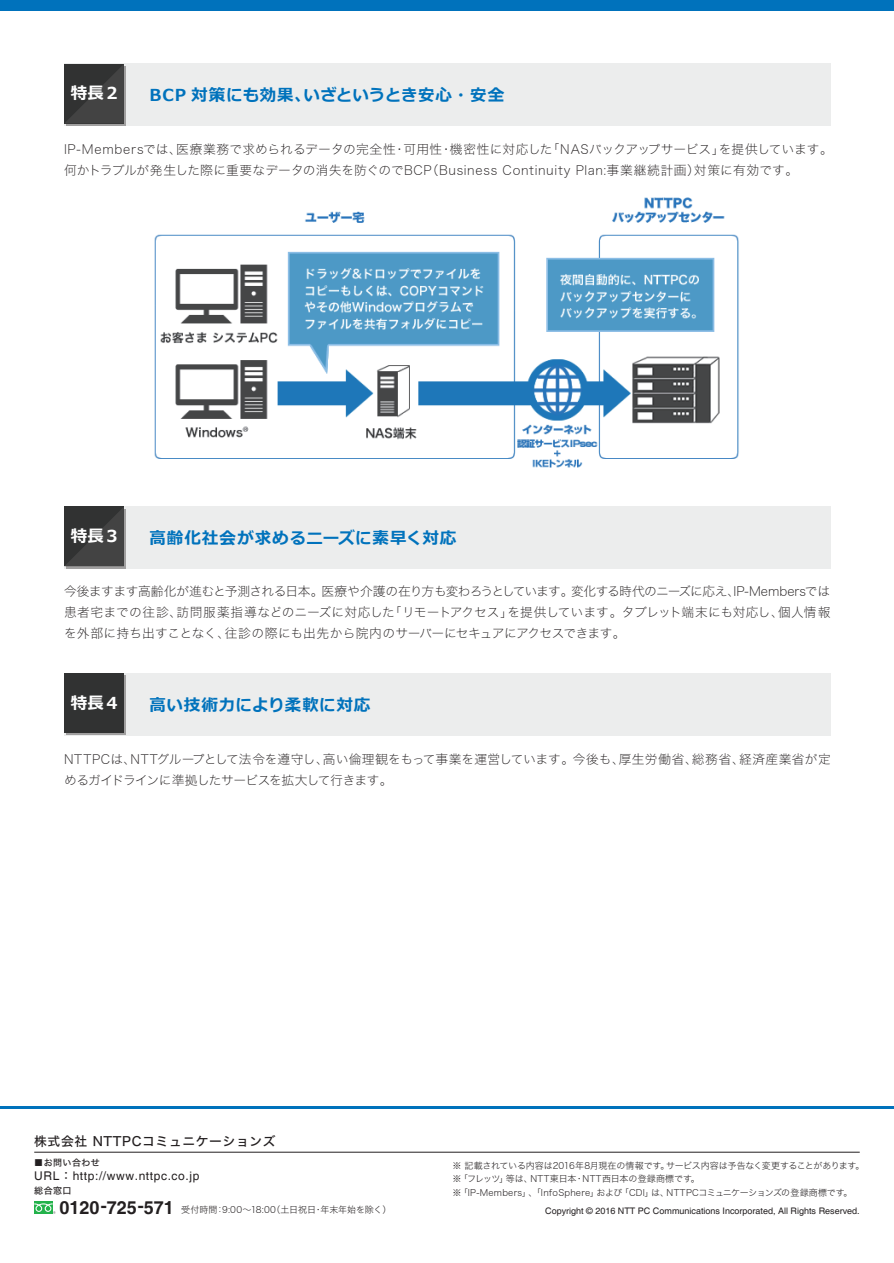
<style>
.page{position:relative;width:894px;height:1263px;background:#fff}
.page>*{position:absolute;margin:0;border:0;box-sizing:border-box;transform-origin:0 0}
.t1{font:700 16.5px "Meiryo";letter-spacing:.04em;color:#0072bc}
.t2{font:700 16.5px "Meiryo";letter-spacing:.075em;color:#fff}
.t3{font:12.75px/21px "Hira Kaku Std W1";letter-spacing:.01em;color:#231f20}
.t4{font:12.75px/21px "Hira Kaku Std W1";letter-spacing:-.01em;color:#231f20}
.t5{font:12.75px "Hira Kaku Std W5";letter-spacing:.05em;color:#231f20}
.t6{font:12px "Helvetica";letter-spacing:.05em;color:#231f20}
.t7{font:9px/13.5px "Hira Kaku Std W2";letter-spacing:-.01em;color:#231f20}
.t8{font:9px "Helvetica";color:#231f20}
.t9{font:9px "Hira Kaku Std W5";letter-spacing:.05em;color:#231f20}
.s1{font-family:"Hira Kaku Std W5"}
.s2{font-family:"Helvetica";font-weight:700;font-size:18px}
</style>
<div class="page">
<div style="left:34px;top:1201px;width:19px;height:12px;background:#23b24b"></div>
<svg style="left:34px;top:1203px;width:21px;height:10px"></svg>
<hr style="left:34px;top:1151px;width:825px;height:1px;background:#231f20">
<hr style="left:0;top:1106px;width:893px;height:3px;background:#0072bc">
<div style="left:0;top:0;width:893px;height:11px;background:#0072bc"></div>
<div style="left:64px;top:64px;width:766px;height:62px;background:#eceded"></div>
<div style="left:66px;top:66px;width:60px;height:60px;background:linear-gradient(to right,#a09f9f,#a09f9f)"></div>
<svg style="left:64px;top:64px;width:60px;height:59px;background:#393a3a"></svg>
<div style="left:64px;top:506px;width:766px;height:62px;background:#eceded"></div>
<div style="left:66px;top:509px;width:60px;height:59px;background:linear-gradient(to bottom,#a09f9f,#a09f9f)"></div>
<svg style="left:64px;top:507px;width:60px;height:59px;background:#393a3a"></svg>
<div style="left:64px;top:673px;width:766px;height:62px;background:#eceded"></div>
<div style="left:66px;top:675px;width:60px;height:60px;background:linear-gradient(to right,#a09f9f,#a09f9f)"></div>
<div style="left:64px;top:673px;width:59px;height:60px;background:#313232"></div>
<img style="left:154px;top:197px;width:585px;height:271px">
<p class="t2" style="left:71px;top:81px;width:48px">特長2</p>
<p class="t1" style="left:149px;top:84px;width:356px">BCP 対策にも効果、いざというとき安心・安全</p>
<p class="t3" style="left:64px;top:138px;width:770px">IP-Membersでは、医療業務で求められるデータの完全性・可用性・機密性に対応した「NASバックアップサービス」を提供しています。何かトラブルが発生した際に重要なデータの消失を防ぐのでBCP（Business Continuity Plan:事業継続計画）対策に有効です。</p>
<p class="t2" style="left:71px;top:524px;width:48px">特長3</p>
<p class="t1" style="left:149px;top:526px;width:308px">高齢化社会が求めるニーズに素早く対応</p>
<p class="t3" style="left:64px;top:580px;width:767px;text-align:justify">今後ますます高齢化が進むと予測される日本。医療や介護の在り方も変わろうとしています。変化する時代のニーズに応え、IP-Membersでは患者宅までの往診、訪問服薬指導などのニーズに対応した「リモートアクセス」を提供しています。タブレット端末にも対応し、個人情報を外部に持ち出すことなく、往診の際にも出先から院内のサーバーにセキュアにアクセスできます。</p>
<p class="t2" style="left:71px;top:691px;width:48px">特長4</p>
<p class="t1" style="left:149px;top:693px;width:222px">高い技術力により柔軟に対応</p>
<p class="t4" style="left:64px;top:748px;width:768px">NTTPCは、NTTグループとして法令を遵守し、高い倫理観をもって事業を運営しています。今後も、厚生労働省、総務省、経済産業省が定めるガイドラインに準拠したサービスを拡大して行きます。</p>
<p class="t5" style="left:34px;top:1131px;width:243px">株式会社 NTTPCコミュニケーションズ</p>
<p class="t6" style="left:34px;top:1168px;width:167px">URL<span class="s1">：</span>http://www.nttpc.co.jp</p>
<p class="t9" style="left:34px;top:1155px;width:67px">■お問い合わせ</p>
<p class="t9" style="left:34px;top:1183px;width:39px">総合窓口</p>
<p class="t7" style="left:60px;top:1202px;width:333px"><span class="s2">0120-725-571</span> 受付時間：9:00～18:00（土日祝日・年末年始を除く）</p>
<p class="t7" style="left:452px;top:1158px;width:413px">※ 記載されている内容は2016年8月現在の情報です。サービス内容は予告なく変更することがあります。※「フレッツ」等は、NTT東日本・NTT西日本の登録商標です。<br>※「IP-Members」、「InfoSphere」および「CDI」は、NTTPCコミュニケーションズの登録商標です。</p>
<p class="t8" style="left:545px;top:1205px;width:316px">Copyright © 2016 NTT PC Communications Incorporated, All Rights Reserved.</p>
</div>
